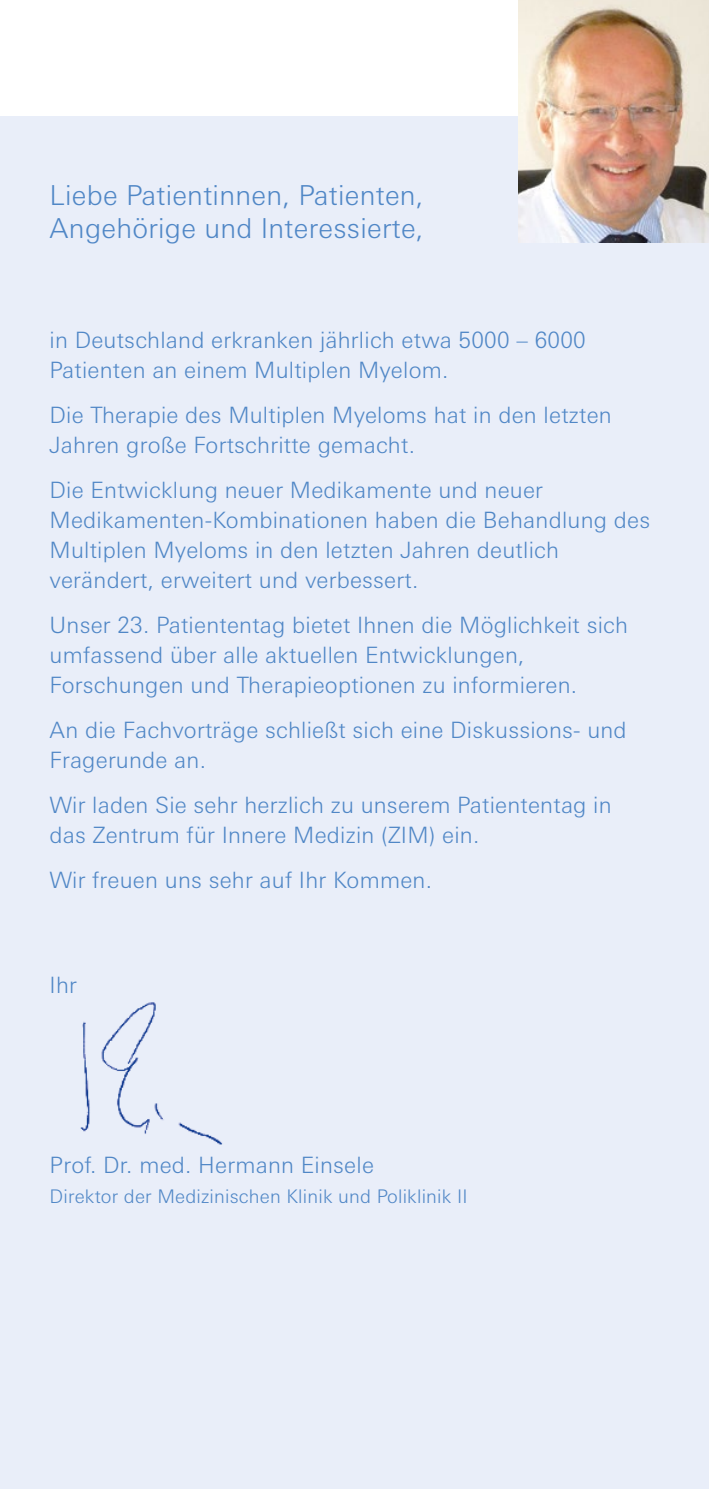
<style>
.page{position:relative;width:709px;height:1489px;background:#fff}
.page>*{position:absolute;margin:0;border:0;box-sizing:border-box;transform-origin:0 0}
.t1{font:300 27.5px/32.5px "Univers Next Pro";letter-spacing:.01em;color:#5087c6}
.t2{font:300 22.5px/30px "Univers Next Pro";letter-spacing:.01em;color:#5087c6}
.t3{font:300 18.75px "Univers Next Pro";letter-spacing:.01em;color:#5087c6}
</style>
<div class="page">
<div style="left:0;top:117px;width:709px;height:1371px;background:#e9eef9"></div>
<img style="left:518px;top:0;width:191px;height:242px">
<img style="left:80px;top:1002px;width:143px;height:143px">
<p class="t1" style="left:50px;top:179px;width:375px">Liebe Patientinnen, Patienten,<br>Angehörige und Interessierte,</p>
<p class="t2" style="left:50px;top:324px;width:538px">in Deutschland erkranken jährlich etwa 5000 – 6000<br>Patienten an einem Multiplen Myelom.</p>
<p class="t2" style="left:50px;top:399px;width:563px">Die Therapie des Multiplen Myeloms hat in den letzten<br>Jahren große Fortschritte gemacht.</p>
<p class="t2" style="left:50px;top:474px;width:602px">Die Entwicklung neuer Medikamente und neuer Medikamenten-Kombinationen haben die Behandlung des Multiplen Myeloms in den letzten Jahren deutlich verändert, erweitert und verbessert.</p>
<p class="t2" style="left:50px;top:609px;width:580px">Unser 23. Patiententag bietet Ihnen die Möglichkeit sich umfassend über alle aktuellen Entwicklungen,<br>Forschungen und Therapieoptionen zu informieren.</p>
<p class="t2" style="left:50px;top:714px;width:578px">An die Fachvorträge schließt sich eine Diskussions- und<br>Fragerunde an.</p>
<p class="t2" style="left:50px;top:789px;width:563px">Wir laden Sie sehr herzlich zu unserem Patiententag in das Zentrum für Innere Medizin (ZIM) ein.</p>
<p class="t2" style="left:50px;top:864px;width:384px">Wir freuen uns sehr auf Ihr Kommen.</p>
<p class="t2" style="left:50px;top:969px;width:29px">Ihr</p>
<p class="t2" style="left:50px;top:1149px;width:326px">Prof. Dr. med. Hermann Einsele</p>
<p class="t3" style="left:50px;top:1185px;width:419px">Direktor der Medizinischen Klinik und Poliklinik II</p>
</div>
